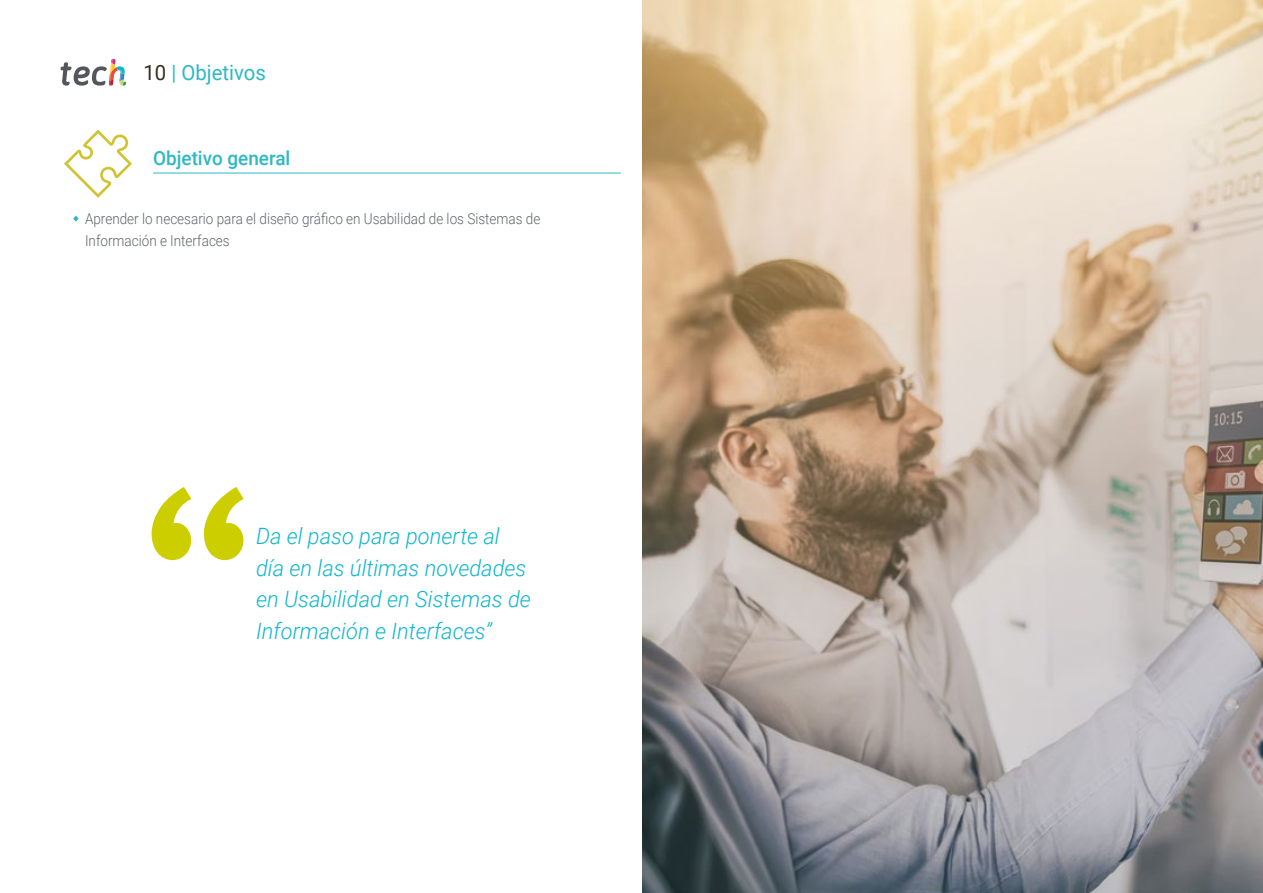
<style>
.page{position:relative;width:1263px;height:893px;background:#fff}
.page>*{position:absolute;margin:0;border:0;box-sizing:border-box;transform-origin:0 0}
.t1{font:italic 300 22.5px/31.5px "Roboto";color:#0fb6cf}
.t2{font:21px "Roboto";color:#2db8c5}
.t3{font:500 19.5px "Roboto";color:#2db8c5}
.t4{font:300 15px/22.5px "Roboto";color:#61646a;scale:.9 1}
.s1{color:#312e20}
</style>
<div class="page">
<svg style="left:64px;top:130px;width:68px;height:68px"></svg>
<img style="left:642px;top:0;width:621px;height:893px">
<svg style="left:61px;top:59px;width:65px;height:27px"></svg>
<svg style="left:152px;top:487px;width:92px;height:73px"></svg>
<hr style="left:153px;top:173px;width:468px;height:1px;background:#2db8c5">
<p class="t2" style="left:144px;top:57px;width:124px"><span class="s1">10</span> | Objetivos</p>
<p class="t3" style="left:153px;top:144px;width:139px">Objetivo general</p>
<p class="t4" style="left:85px;top:207px;width:507px">Aprender lo necesario para el diseño gráfico en Usabilidad de los Sistemas de<br>Información e Interfaces</p>
<p class="t1" style="left:256px;top:519px;width:276px">Da el paso para ponerte al día en las últimas novedades en Usabilidad en Sistemas de<br>Información e Interfaces”</p>
</div>
